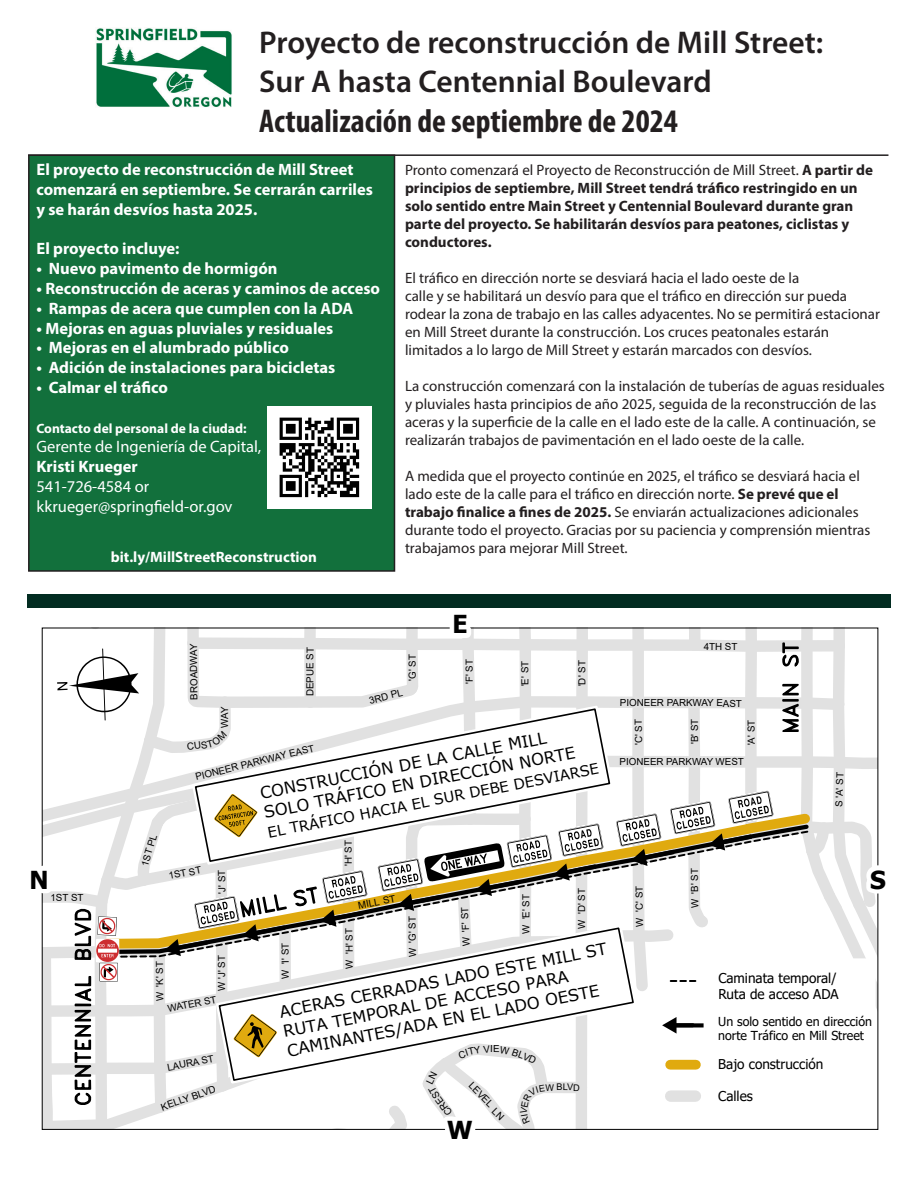
<style>
.page{position:relative;width:918px;height:1188px;background:#fff}
.page>*{position:absolute;margin:0;border:0;box-sizing:border-box;transform-origin:0 0}
.t1{font:700 condensed 33px "Myriad Pro";color:#231f20}
.t2{font:600 31.5px "Myriad Pro";color:#231f20}
.t3{font:700 24.75px "Tahoma";color:#000}
.t4{font:700 16.5px/19.8px "Myriad Pro";color:#fff}
.t5{font:16.5px "Myriad Pro";color:#fff}
.t6{font:16.35px/19.8px "Verdana";color:#000}
.t7{font:15px/18px "Myriad Pro";color:#231f20}
.t8{font:700 15px/18px "Myriad Pro";color:#231f20}
.t9{font:700 15px "Myriad Pro";color:#fff}
.t10{font:14.7px "Verdana";color:#000}
.t11{font:13.5px/16.2px "Tahoma";color:#000}
.t12{font:700 13.5px "Myriad Pro";color:#fff}
.t13{font:12.45px/14.9px "Tahoma";color:#000}
.t14{font:9.75px "Arial";letter-spacing:-.005em;color:#000}
.s1{font-weight:400}
.s2{font-weight:700}
</style>
<div class="page">
<hr style="left:28px;top:154px;width:860px;height:2px;background:#231f20">
<div style="left:29px;top:155px;width:365px;height:416px;background:#12703c"></div>
<div style="left:28px;top:154px;width:367px;height:418px;border:2px solid #231f20"></div>
<img style="left:268px;top:406px;width:103px;height:103px">
<img style="left:96px;top:28px;width:136px;height:79px">
<div style="left:27px;top:594px;width:864px;height:14px;background:#022c21"></div>
<svg style="left:41px;top:627px;width:838px;height:503px"></svg>
<p class="t2" style="left:259px;top:22px;width:566px">Proyecto de reconstrucción de Mill Street:</p>
<p class="t2" style="left:259px;top:62px;width:454px">Sur A hasta Centennial Boulevard</p>
<p class="t1" style="left:259px;top:100px;width:420px">Actualización de septiembre de 2024</p>
<p class="t4" style="left:36px;top:159px;width:338px">El proyecto de reconstrucción de Mill Street comenzará en septiembre. Se cerrarán carriles</p>
<p class="t4" style="left:36px;top:199px;width:222px">y se harán desvíos hasta 2025.</p>
<p class="t4" style="left:36px;top:238px;width:144px">El proyecto incluye:</p>
<p class="t4" style="left:36px;top:258px;width:243px">• Nuevo pavimento de hormigón</p>
<p class="t4" style="left:36px;top:278px;width:345px">• Reconstrucción de aceras y caminos de acceso</p>
<p class="t4" style="left:36px;top:298px;width:318px">• Rampas de acera que cumplen con la ADA</p>
<p class="t4" style="left:36px;top:318px;width:298px">• Mejoras en aguas pluviales y residuales</p>
<p class="t4" style="left:36px;top:337px;width:254px">• Mejoras en el alumbrado público</p>
<p class="t4" style="left:36px;top:357px;width:300px">• Adición de instalaciones para bicicletas</p>
<p class="t4" style="left:36px;top:377px;width:133px">• Calmar el tráfico</p>
<p class="t12" style="left:36px;top:419px;width:212px">Contacto del personal de la ciudad:</p>
<p class="t5" style="left:36px;top:437px;width:226px">Gerente de Ingeniería de Capital,</p>
<p class="t4" style="left:36px;top:456px;width:103px">Kristi Krueger</p>
<p class="t5" style="left:36px;top:476px;width:114px">541-726-4584 or</p>
<p class="t5" style="left:36px;top:496px;width:198px">kkrueger@springfield-or.gov</p>
<p class="t9" style="left:111px;top:547px;width:208px">bit.ly/MillStreetReconstruction</p>
<p class="t8" style="left:405px;top:160px;width:469px"><span class="s1">Pronto comenzará el Proyecto de Reconstrucción de Mill Street.</span> A partir de principios de septiembre, Mill Street tendrá tráfico restringido en un solo sentido entre Main Street y Centennial Boulevard durante gran parte del proyecto. Se habilitarán desvíos para peatones, ciclistas y conductores.</p>
<p class="t7" style="left:405px;top:268px;width:396px">El tráfico en dirección norte se desviará hacia el lado oeste de la</p>
<p class="t7" style="left:405px;top:286px;width:444px">calle y se habilitará un desvío para que el tráfico en dirección sur pueda</p>
<p class="t7" style="left:405px;top:304px;width:477px">rodear la zona de trabajo en las calles adyacentes. No se permitirá estacionar en Mill Street durante la construcción. Los cruces peatonales estarán</p>
<p class="t7" style="left:405px;top:340px;width:409px">limitados a lo largo de Mill Street y estarán marcados con desvíos.</p>
<p class="t7" style="left:405px;top:376px;width:481px">La construcción comenzará con la instalación de tuberías de aguas residuales y pluviales hasta principios de año 2025, seguida de la reconstrucción de las aceras y la superficie de la calle en el lado este de la calle. A continuación, se realizarán trabajos de pavimentación en el lado oeste de la calle.</p>
<p class="t7" style="left:405px;top:466px;width:457px">A medida que el proyecto continúe en 2025, el tráfico se desviará hacia el lado este de la calle para el tráfico en dirección norte. <span class="s2">Se prevé que el</span></p>
<p class="t7" style="left:405px;top:502px;width:467px"><span class="s2">trabajo finalice a fines de 2025.</span> Se enviarán actualizaciones adicionales durante todo el proyecto. Gracias por su paciencia y comprensión mientras trabajamos para mejorar Mill Street.</p>
<h3 class="t3" style="left:452px;top:607px;width:17px">E</h3>
<p class="t14" style="left:188px;top:700px;width:57px;rotate:-91deg">BROADWAY</p>
<p class="t14" style="left:303px;top:696px;width:50px;rotate:-90deg">DEPUE ST</p>
<p class="t14" style="left:406px;top:681px;width:28px;rotate:-90deg">'G' ST</p>
<p class="t14" style="left:368px;top:694px;width:36px;rotate:-14deg">3RD PL</p>
<p class="t14" style="left:463px;top:684px;width:26px;rotate:-90deg">'F' ST</p>
<p class="t14" style="left:518px;top:686px;width:27px;rotate:-90deg">'E' ST</p>
<p class="t14" style="left:575px;top:686px;width:28px;rotate:-90deg">'D' ST</p>
<p class="t14" style="left:704px;top:640px;width:35px">4TH ST</p>
<p class="t14" style="left:620px;top:695px;width:123px;rotate:1deg">PIONEER PARKWAY EAST</p>
<p class="t14" style="left:688px;top:744px;width:27px;rotate:-90deg">'B' ST</p>
<p class="t14" style="left:632px;top:745px;width:28px;rotate:-90deg">'C' ST</p>
<p class="t14" style="left:745px;top:745px;width:27px;rotate:-90deg">'A' ST</p>
<p class="t6" style="left:258px;top:783px;width:318px;rotate:-11deg">CONSTRUCCIÓN DE LA CALLE MILL<br>SOLO TRÁFICO EN DIRECCIÓN NORTE</p>
<p class="t14" style="left:194px;top:771px;width:123px;rotate:-14deg">PIONEER PARKWAY EAST</p>
<p class="t14" style="left:620px;top:755px;width:126px">PIONEER PARKWAY WEST</p>
<p class="t10" style="left:266px;top:822px;width:338px;rotate:-11deg">EL TRÁFICO HACIA EL SUR DEBE DESVIARSE</p>
<p class="t14" style="left:832px;top:807px;width:36px;rotate:-88deg">S 'A' ST</p>
<p class="t14" style="left:138px;top:864px;width:34px;rotate:-73deg">1ST PL</p>
<p class="t14" style="left:342px;top:866px;width:28px;rotate:-90deg">'H' ST</p>
<p class="t14" style="left:168px;top:869px;width:34px;rotate:-11deg">1ST ST</p>
<p class="t14" style="left:688px;top:908px;width:42px;rotate:-90deg">W 'B' ST</p>
<p class="t14" style="left:215px;top:894px;width:25px;rotate:-90deg">'J' ST</p>
<h3 class="t3" style="left:30px;top:862px;width:21px">N</h3>
<h3 class="t3" style="left:870px;top:862px;width:17px">S</h3>
<p class="t14" style="left:633px;top:927px;width:42px;rotate:-90deg">W 'C' ST</p>
<p class="t14" style="left:575px;top:929px;width:42px;rotate:-90deg">W 'D' ST</p>
<p class="t14" style="left:51px;top:891px;width:35px">1ST ST</p>
<p class="t14" style="left:519px;top:934px;width:42px;rotate:-90deg">W 'E' ST</p>
<p class="t14" style="left:357px;top:899px;width:39px;rotate:-11deg">MILL ST</p>
<p class="t14" style="left:460px;top:947px;width:41px;rotate:-92deg">W 'F' ST</p>
<p class="t14" style="left:406px;top:958px;width:43px;rotate:-91deg">W 'G' ST</p>
<p class="t14" style="left:343px;top:969px;width:42px;rotate:-90deg">W 'H' ST</p>
<p class="t6" style="left:278px;top:1002px;width:334px;rotate:-11deg">ACERAS CERRADAS LADO ESTE MILL ST<br>RUTA TEMPORAL DE ACCESO PARA<br>CAMINANTES/ADA EN EL LADO OESTE</p>
<p class="t14" style="left:279px;top:979px;width:38px;rotate:-90deg">W 'I' ST</p>
<p class="t14" style="left:215px;top:991px;width:37px;rotate:-90deg">W 'J' ST</p>
<p class="t14" style="left:153px;top:1001px;width:42px;rotate:-91deg">W 'K' ST</p>
<p class="t11" style="left:718px;top:971px;width:122px">Caminata temporal/<br>Ruta de acceso ADA</p>
<p class="t14" style="left:166px;top:1002px;width:51px;rotate:-11deg">WATER ST</p>
<p class="t13" style="left:718px;top:1014px;width:155px">Un solo sentido en dirección norte Tráfico en Mill Street</p>
<p class="t14" style="left:166px;top:1061px;width:49px;rotate:-11deg">LAURA ST</p>
<p class="t11" style="left:718px;top:1057px;width:107px">Bajo construcción</p>
<p class="t14" style="left:159px;top:1101px;width:59px;rotate:-19deg">KELLY BLVD</p>
<p class="t14" style="left:475px;top:1079px;width:49px;rotate:45deg">LEVEL LN</p>
<h3 class="t3" style="left:447px;top:1113px;width:27px">W</h3>
<p class="t11" style="left:718px;top:1089px;width:36px">Calles</p>
</div>
